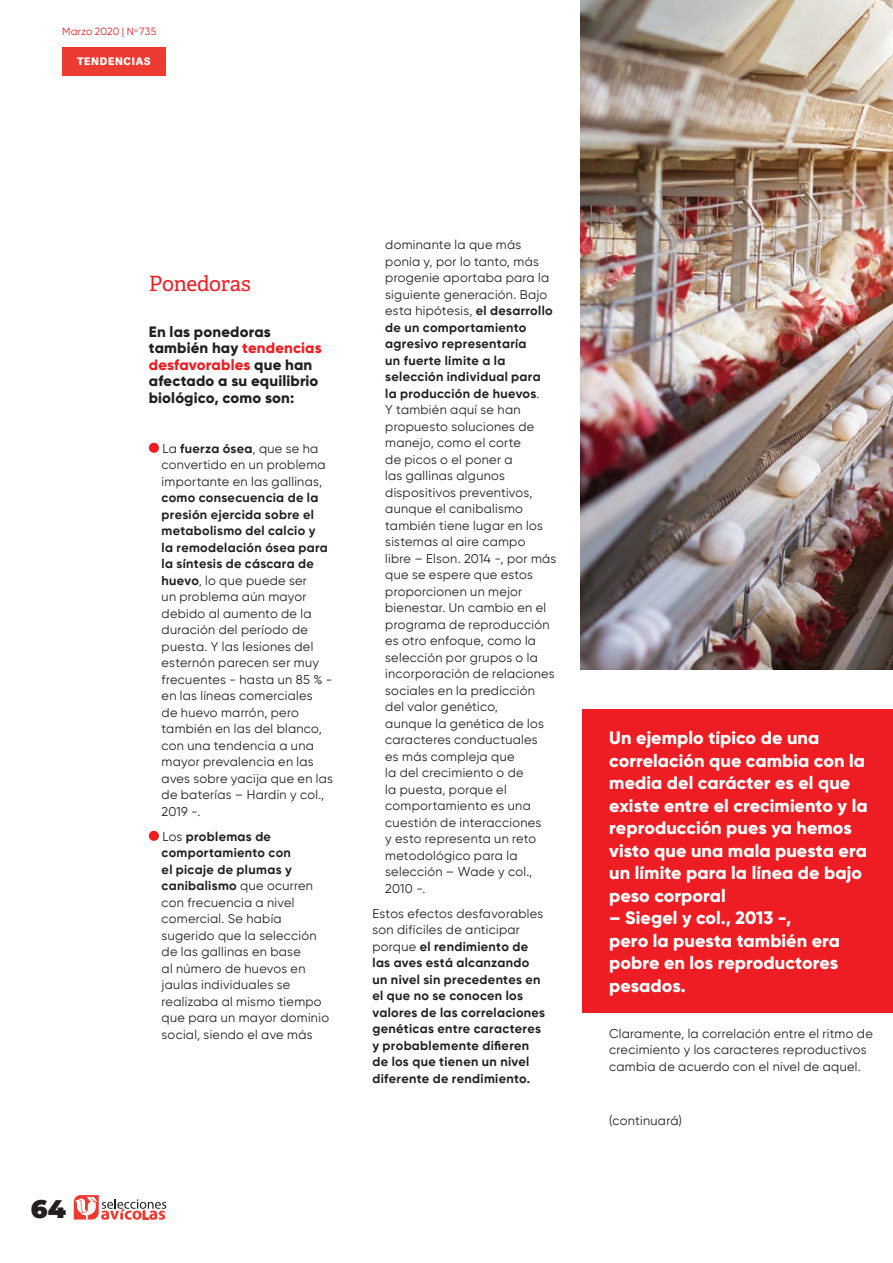
<style>
.page{position:relative;width:893px;height:1263px;background:#fff}
.page>*{position:absolute;margin:0;border:0;box-sizing:border-box;transform-origin:0 0}
.t1{font:900 25.5px "Montserrat";color:#231f20}
.t2{font:21px "Adelle PE";letter-spacing:-.015em;color:#ee1d23}
.t3{font:800 18px/22.5px "Gilroy";color:#fff}
.t4{font:800 15px/16.5px "Gilroy";letter-spacing:.01em;color:#231f20}
.t5{font:12.75px/16.5px "Gilroy";letter-spacing:.025em;color:#231f20}
.t6{font:700 12.75px/16.5px "Gilroy";letter-spacing:.025em;color:#231f20}
.t7{font:10.5px "Gilroy";letter-spacing:.015em;color:#ee1d23}
.t8{font:800 10.5px "Adelle Sans";letter-spacing:.07em;color:#fff}
.s1{color:#ee1d23}
.s2{font-weight:700}
.s3{font-weight:400}
</style>
<div class="page">
<div style="left:149px;top:443px;width:10px;height:10px;background:#ee1d23;border-radius:50%"></div>
<div style="left:149px;top:831px;width:10px;height:10px;background:#ee1d23;border-radius:50%"></div>
<div style="left:583px;top:709px;width:310px;height:303px;background:#ee1d23"></div>
<img style="left:581px;top:0;width:312px;height:669px">
<div style="left:62px;top:47px;width:104px;height:28px;background:#ee3b32"></div>
<svg style="left:74px;top:1195px;width:92px;height:25px"></svg>
<p class="t7" style="left:62px;top:25px;width:96px">Marzo 2020 | N<sup>o</sup> 735</p>
<p class="t8" style="left:77px;top:54px;width:75px">TENDENCIAS</p>
<h1 class="t1" style="left:31px;top:1189px;width:37px">64</h1>
<h2 class="t2" style="left:149px;top:268px;width:104px">Ponedoras</h2>
<p class="t4" style="left:149px;top:323px;width:174px">En las ponedoras también hay <span class="s1">tendencias desfavorables</span> que han afectado a su equilibrio biológico, como son:</p>
<p class="t5" style="left:162px;top:440px;width:166px">La <span class="s2">fuerza ósea</span>, que se ha convertido en un problema importante en las gallinas,</p>
<p class="t5" style="left:162px;top:489px;width:173px"><span class="s2">como consecuencia de la presión ejercida sobre el metabolismo del calcio y<br>la remodelación ósea para la síntesis de cáscara de huevo</span>, lo que puede ser<br>un problema aún mayor debido al aumento de la duración del período de puesta. Y las lesiones del esternón parecen ser muy frecuentes - hasta un 85 % - en las líneas comerciales<br>de huevo marrón, pero también en las del blanco, con una tendencia a una mayor prevalencia en las aves sobre yacija que en las de baterías – Hardin y col.,<br>2019 -.</p>
<p class="t5" style="left:162px;top:828px;width:169px">Los <span class="s2">problemas de comportamiento con<br>el picaje de plumas y canibalismo</span> que ocurren con frecuencia a nivel comercial. Se había sugerido que la selección de las gallinas en base<br>al número de huevos en jaulas individuales se realizaba al mismo tiempo que para un mayor dominio social, siendo el ave más</p>
<p class="t5" style="left:385px;top:236px;width:173px">dominante la que más ponía y, por lo tanto, más progenie aportaba para la siguiente generación. Bajo esta hipótesis, <span class="s2">el desarrollo de un comportamiento agresivo representaría<br>un fuerte límite a la selección individual para<br>la producción de huevos</span>.<br>Y también aquí se han propuesto soluciones de manejo, como el corte<br>de picos o el poner a<br>las gallinas algunos dispositivos preventivos, aunque el canibalismo también tiene lugar en los sistemas al aire campo<br>libre – Elson. 2014 -, por más que se espere que estos proporcionen un mejor bienestar. Un cambio en el programa de reproducción es otro enfoque, como la selección por grupos o la incorporación de relaciones sociales en la predicción del valor genético,<br>aunque la genética de los caracteres conductuales<br>es más compleja que<br>la del crecimiento o de<br>la puesta, porque el comportamiento es una cuestión de interacciones<br>y esto representa un reto metodológico para la selección – Wade y col.,<br>2010 -.</p>
<p class="t6" style="left:372px;top:905px;width:174px"><span class="s3">Estos efectos desfavorables son difíciles de anticipar porque</span> el rendimiento de las aves está alcanzando un nivel sin precedentes en el que no se conocen los valores de las correlaciones genéticas entre caracteres y probablemente difieren de los que tienen un nivel diferente de rendimiento.</p>
<h3 class="t3" style="left:609px;top:726px;width:260px">Un ejemplo típico de una correlación que cambia con la media del carácter es el que existe entre el crecimiento y la reproducción pues ya hemos visto que una mala puesta era un límite para la línea de bajo peso corporal</h3>
<h3 class="t3" style="left:609px;top:906px;width:232px">– Siegel y col., 2013 -,<br>pero la puesta también era pobre en los reproductores pesados.</h3>
<p class="t5" style="left:609px;top:1025px;width:265px">Claramente, la correlación entre el ritmo de crecimiento y los caracteres reproductivos cambia de acuerdo con el nivel de aquel.</p>
<p class="t5" style="left:609px;top:1112px;width:74px">(continuará)</p>
</div>
